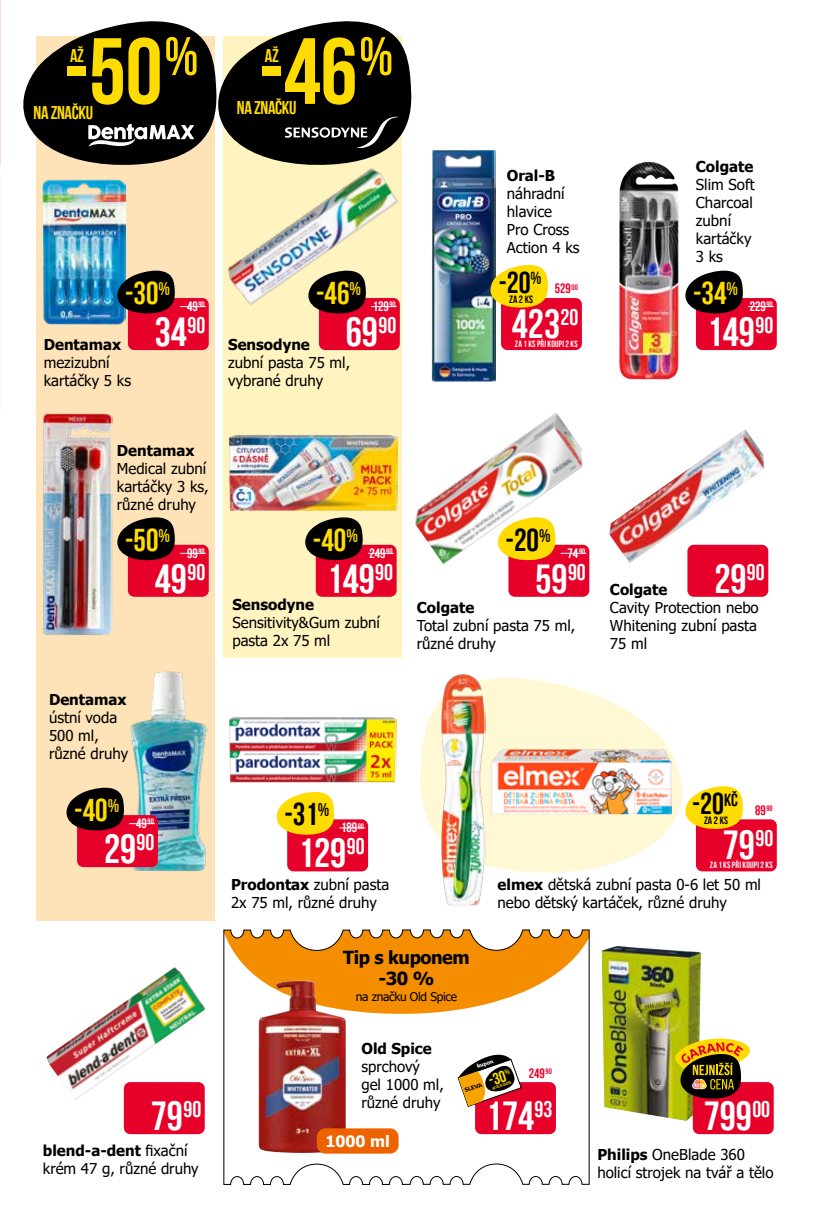
<style>
.page{position:relative;width:813px;height:1221px;background:#fff}
.page>*{position:absolute;margin:0;border:0;box-sizing:border-box;transform-origin:0 0}
.t1{font:700 93.75px "Bebas Neue";color:#ffdc00}
.t2{font:40.5px "Bebas Neue";color:#fff}
.t3{font:31.5px "Bebas Neue";color:#ffdc00}
.t4{font:31.5px "Bebas Neue";color:#000}
.t5{font:30px "Bebas Neue";color:#000}
.t6{font:18.45px "Bebas Neue";letter-spacing:-.02em;color:#ffdc00}
.t7{font:18.3px "Bebas Neue";color:#ffdc00}
.t8{font:18.3px "Bebas Neue";color:#000}
.t9{font:700 18px/21px "Tahoma";letter-spacing:-.025em;color:#000;text-align:center}
.t10{font:700 16.5px "Bebas Neue";color:#fddb00}
.t11{font:700 15.75px "Tahoma";color:#fff}
.t12{font:15px/18px "Tahoma";color:#000}
.t13{font:700 15px "Tahoma";color:#000}
.t14{font:13.5px "Bebas Neue";color:#fff}
.t15{font:13.5px "Bebas Neue";color:#e7002a}
.t16{font:12px "Tahoma";letter-spacing:-.025em;color:#000}
.t17{font:10.5px "Bebas Neue";color:#000}
.t18{font:9px "Bebas Neue";letter-spacing:.02em;color:#fff}
.t19{font:7.8px "Bebas Neue";color:#fff}
.t20{font:700 6.15px "Aniuk";color:#000}
.t21{font:700 6.15px "Aniuk";color:#fff}
.t22{font:3.75px "Bebas Neue";color:#fddb00}
.s1{font-weight:700}
</style>
<div class="page">
<img style="left:0;top:0;width:1px;height:164px">
<div style="left:36px;top:36px;width:179px;height:884px;background:#fee3b8"></div>
<div style="left:223px;top:36px;width:179px;height:621px;background:#fff4c0"></div>
<svg style="left:420px;top:678px;width:262px;height:195px;fill:#fff8d5"></svg>
<svg style="left:223px;top:929px;width:366px;height:256px"></svg>
<img style="left:619px;top:162px;width:59px;height:217px">
<svg style="left:23px;top:21px;width:389px;height:144px"></svg>
<svg style="left:88px;top:123px;width:106px;height:26px;background:#5c5c5c"></svg>
<img style="left:42px;top:179px;width:83px;height:146px">
<img style="left:43px;top:413px;width:69px;height:222px">
<img style="left:129px;top:671px;width:78px;height:201px">
<img style="left:601px;top:946px;width:97px;height:174px">
<img style="left:258px;top:980px;width:87px;height:172px">
<img style="left:222px;top:163px;width:181px;height:145px">
<img style="left:609px;top:429px;width:155px;height:134px">
<img style="left:415px;top:413px;width:175px;height:152px">
<img style="left:229px;top:717px;width:167px;height:66px">
<img style="left:228px;top:435px;width:169px;height:75px">
<img style="left:431px;top:150px;width:64px;height:231px">
<img style="left:490px;top:748px;width:180px;height:67px">
<img style="left:440px;top:674px;width:45px;height:231px">
<img style="left:46px;top:967px;width:160px;height:133px">
<div style="left:687px;top:544px;width:80px;height:52px;background:#e7002a;border-radius:6px"></div>
<div style="left:124px;top:1082px;width:81px;height:52px;background:#e7002a;border-radius:6px"></div>
<div style="left:287px;top:819px;width:81px;height:52px;background:#e7002a;border-radius:6px"></div>
<svg style="left:276px;top:792px;width:89px;height:42px"></svg>
<div style="left:508px;top:544px;width:81px;height:52px;background:#e7002a;border-radius:6px"></div>
<svg style="left:496px;top:516px;width:90px;height:44px"></svg>
<div style="left:500px;top:298px;width:81px;height:52px;background:#e7002a;border-radius:6px"></div>
<svg style="left:489px;top:263px;width:59px;height:45px;background:#edca2a"></svg>
<div style="left:695px;top:819px;width:81px;height:52px;background:#e7002a;border-radius:6px"></div>
<svg style="left:685px;top:786px;width:57px;height:43px"></svg>
<div style="left:319px;top:298px;width:80px;height:52px;background:#e7002a;border-radius:6px"></div>
<svg style="left:307px;top:269px;width:89px;height:44px"></svg>
<div style="left:315px;top:544px;width:81px;height:52px;background:#e7002a;border-radius:6px"></div>
<svg style="left:305px;top:517px;width:88px;height:43px"></svg>
<div style="left:695px;top:298px;width:81px;height:52px;background:#e7002a;border-radius:6px"></div>
<svg style="left:685px;top:270px;width:88px;height:43px"></svg>
<div style="left:128px;top:298px;width:81px;height:52px;background:#e7002a;border-radius:6px"></div>
<svg style="left:116px;top:269px;width:90px;height:44px"></svg>
<div style="left:128px;top:544px;width:81px;height:52px;background:#e7002a;border-radius:6px"></div>
<svg style="left:117px;top:517px;width:89px;height:43px"></svg>
<div style="left:77px;top:815px;width:81px;height:52px;background:#e7002a;border-radius:6px"></div>
<svg style="left:66px;top:786px;width:89px;height:44px"></svg>
<div style="left:692px;top:1082px;width:81px;height:52px;background:#e7002a;border-radius:6px"></div>
<svg style="left:674px;top:1034px;width:86px;height:64px"></svg>
<div style="left:475px;top:1082px;width:80px;height:52px;background:#e7002a;border-radius:6px"></div>
<svg style="left:457px;top:1053px;width:64px;height:53px"></svg>
<div style="left:317px;top:1128px;width:81px;height:25px;background:#ee6300;border-radius:9px"></div>
<h1 class="t1" style="left:64px;top:20px;width:100px">-50</h1>
<p class="t6" style="left:70px;top:46px;width:15px">AŽ</p>
<p class="t6" style="left:33px;top:102px;width:61px">NA ZNAČKU</p>
<h1 class="t1" style="left:259px;top:20px;width:100px">-46</h1>
<p class="t6" style="left:265px;top:46px;width:15px">AŽ</p>
<p class="t6" style="left:237px;top:98px;width:61px">NA ZNAČKU</p>
<p class="t13" style="left:506px;top:165px;width:50px">Oral-B</p>
<p class="t12" style="left:506px;top:185px;width:74px">náhradní hlavice<br>Pro Cross<br>Action 4 ks</p>
<p class="t13" style="left:695px;top:156px;width:59px">Colgate</p>
<p class="t12" style="left:695px;top:176px;width:60px">Slim Soft<br>Charcoal zubní kartáčky<br>3 ks</p>
<h3 class="t3" style="left:125px;top:276px;width:35px">-30</h3>
<p class="t7" style="left:158px;top:278px;width:13px">%</p>
<p class="t14" style="left:187px;top:299px;width:12px">49</p>
<p class="t19" style="left:198px;top:300px;width:8px">90</p>
<h3 class="t3" style="left:316px;top:276px;width:35px">-46</h3>
<p class="t7" style="left:349px;top:278px;width:13px">%</p>
<p class="t14" style="left:372px;top:299px;width:18px">129</p>
<p class="t19" style="left:389px;top:300px;width:8px">90</p>
<p class="t13" style="left:44px;top:334px;width:79px">Dentamax</p>
<p class="t12" style="left:44px;top:354px;width:89px">mezizubní kartáčky 5 ks</p>
<h2 class="t2" style="left:155px;top:309px;width:52px">34<sup>90</sup></h2>
<h2 class="t2" style="left:346px;top:309px;width:52px">69<sup>90</sup></h2>
<p class="t13" style="left:228px;top:334px;width:83px">Sensodyne</p>
<p class="t12" style="left:228px;top:354px;width:123px">zubní pasta 75 ml, vybrané druhy</p>
<h3 class="t5" style="left:498px;top:266px;width:44px">-20<sup>%</sup></h3>
<p class="t17" style="left:509px;top:293px;width:25px">ZA 2 KS</p>
<p class="t15" style="left:554px;top:281px;width:24px">529 <sup>00</sup></p>
<h2 class="t2" style="left:511px;top:301px;width:68px">423<sup>20</sup></h2>
<p class="t18" style="left:514px;top:339px;width:64px">ZA 1 KS PŘI KOUPI 2 KS</p>
<h3 class="t3" style="left:692px;top:276px;width:35px">-34</h3>
<p class="t7" style="left:726px;top:278px;width:13px">%</p>
<p class="t14" style="left:749px;top:299px;width:18px">229</p>
<p class="t19" style="left:766px;top:300px;width:8px">90</p>
<h2 class="t2" style="left:706px;top:309px;width:68px">149<sup>90</sup></h2>
<p class="t13" style="left:117px;top:440px;width:79px">Dentamax</p>
<p class="t12" style="left:117px;top:461px;width:93px">Medical zubní kartáčky 3 ks, různé druhy</p>
<h3 class="t3" style="left:125px;top:522px;width:35px">-50</h3>
<p class="t7" style="left:158px;top:525px;width:13px">%</p>
<p class="t14" style="left:187px;top:546px;width:12px">99</p>
<p class="t19" style="left:198px;top:547px;width:8px">90</p>
<h3 class="t3" style="left:313px;top:522px;width:35px">-40</h3>
<p class="t7" style="left:346px;top:525px;width:13px">%</p>
<p class="t14" style="left:369px;top:546px;width:18px">249</p>
<p class="t19" style="left:386px;top:547px;width:8px">90</p>
<h3 class="t4" style="left:505px;top:522px;width:35px">-20</h3>
<p class="t8" style="left:539px;top:525px;width:13px">%</p>
<p class="t14" style="left:567px;top:546px;width:12px">74</p>
<p class="t19" style="left:578px;top:547px;width:8px">90</p>
<h2 class="t2" style="left:155px;top:556px;width:52px">49<sup>90</sup></h2>
<h2 class="t2" style="left:326px;top:556px;width:68px">149<sup>90</sup></h2>
<p class="t13" style="left:232px;top:593px;width:83px">Sensodyne</p>
<p class="t12" style="left:232px;top:614px;width:149px">Sensitivity&amp;Gum zubní pasta 2x 75 ml</p>
<h2 class="t2" style="left:535px;top:556px;width:52px">59<sup>90</sup></h2>
<p class="t13" style="left:416px;top:597px;width:59px">Colgate</p>
<p class="t12" style="left:416px;top:617px;width:160px">Total zubní pasta 75 ml, různé druhy</p>
<h2 class="t2" style="left:714px;top:556px;width:52px">29<sup>90</sup></h2>
<p class="t13" style="left:609px;top:579px;width:59px">Colgate</p>
<p class="t12" style="left:609px;top:599px;width:150px;text-align:justify">Cavity Protection nebo Whitening zubní pasta 75 ml</p>
<p class="t13" style="left:49px;top:689px;width:79px">Dentamax</p>
<p class="t12" style="left:49px;top:709px;width:81px">ústní voda<br>500 ml, různé druhy</p>
<h3 class="t3" style="left:74px;top:792px;width:35px">-40</h3>
<p class="t7" style="left:108px;top:795px;width:13px">%</p>
<p class="t14" style="left:136px;top:816px;width:12px">49</p>
<p class="t19" style="left:147px;top:817px;width:8px">90</p>
<h2 class="t2" style="left:104px;top:826px;width:52px">29<sup>90</sup></h2>
<h3 class="t4" style="left:284px;top:797px;width:35px">-31</h3>
<p class="t8" style="left:318px;top:799px;width:13px">%</p>
<p class="t14" style="left:341px;top:820px;width:18px">189</p>
<p class="t19" style="left:357px;top:821px;width:8px">90</p>
<h2 class="t2" style="left:298px;top:830px;width:68px">129<sup>90</sup></h2>
<h3 class="t5" style="left:691px;top:787px;width:47px">-20<sup>KČ</sup></h3>
<p class="t17" style="left:703px;top:814px;width:25px">ZA 2 KS</p>
<p class="t15" style="left:754px;top:802px;width:19px">89 <sup>90</sup></p>
<h2 class="t2" style="left:722px;top:822px;width:52px">79<sup>90</sup></h2>
<p class="t18" style="left:709px;top:860px;width:64px">ZA 1 KS PŘI KOUPI 2 KS</p>
<p class="t12" style="left:231px;top:876px;width:160px"><span class="s1">Prodontax</span> zubní pasta<br>2x 75 ml, různé druhy</p>
<p class="t12" style="left:497px;top:876px;width:265px"><span class="s1">elmex</span> dětská zubní pasta 0-6 let 50 ml nebo dětský kartáček, různé druhy</p>
<p class="t9" style="left:343px;top:947px;width:128px">Tip s kuponem -30 %</p>
<p class="t16" style="left:355px;top:988px;width:103px">na značku Old Spice</p>
<h2 class="t2" style="left:151px;top:1093px;width:52px">79<sup>90</sup></h2>
<p class="t13" style="left:361px;top:1038px;width:72px">Old Spice</p>
<p class="t12" style="left:361px;top:1058px;width:84px">sprchový<br>gel 1000 ml, různé druhy</p>
<p class="t21" style="left:475px;top:1062px;width:18px;rotate:-19deg">kupon</p>
<p class="t10" style="left:486px;top:1072px;width:24px;rotate:-18deg">-30 <sup>%</sup></p>
<p class="t22" style="left:492px;top:1086px;width:21px;rotate:-18deg">NA CELOU ZNAČKU</p>
<p class="t20" style="left:463px;top:1086px;width:20px;rotate:-19deg">SLEVA</p>
<p class="t15" style="left:528px;top:1065px;width:24px">249 <sup>90</sup></p>
<h2 class="t2" style="left:485px;top:1093px;width:68px">174<sup>93</sup></h2>
<h2 class="t2" style="left:703px;top:1093px;width:68px">799<sup>00</sup></h2>
<p class="t12" style="left:43px;top:1142px;width:157px"><span class="s1">blend-a-dent</span> fixační krém 47 g, různé druhy</p>
<p class="t11" style="left:325px;top:1130px;width:66px">1000 ml</p>
<p class="t12" style="left:597px;top:1146px;width:178px"><span class="s1">Philips</span> OneBlade 360 holicí strojek na tvář a tělo</p>
</div>
